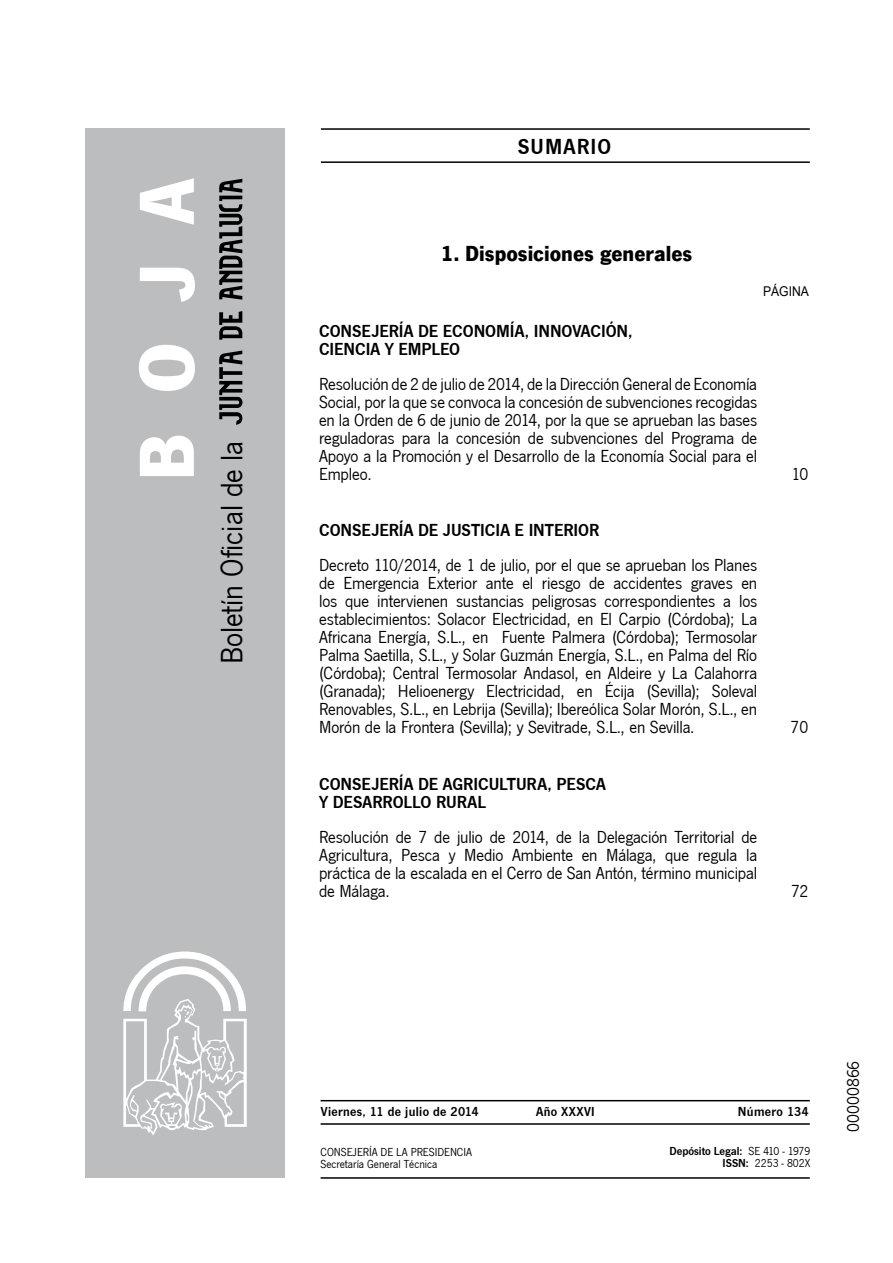
<style>
.page{position:relative;width:893px;height:1263px;background:#fff}
.page>*{position:absolute;margin:0;border:0;box-sizing:border-box;transform-origin:0 0}
.t1{font:700 81px "News Got T";color:#fff}
.t2{font:31.95px "News Got T";color:#000}
.t3{font:700 22.5px "News Got T";color:#000}
.t4{font:600 22.5px "News Got T";letter-spacing:.05em;color:#000}
.t5{font:18px/18px "News Got T";letter-spacing:-.01em;color:#000;text-align:justify}
.t6{font:600 18px "News Got T";color:#000}
.t7{font:600 13.5px "News Got T";letter-spacing:.025em;color:#000}
.t8{font:13.5px "Arial";color:#000;scale:.9 1}
.t9{font:12px/12px "News Got T";color:#000}
.t10{font:600 12px/12px "News Got T";color:#000;text-align:right}
.s1{font-weight:400}
</style>
<div class="page">
<hr style="left:321px;top:128px;width:488px;height:2px;background:#000">
<hr style="left:321px;top:161px;width:488px;height:2px;background:#000">
<div style="left:85px;top:128px;width:200px;height:1050px;background:#bcbdbe"></div>
<svg style="left:219px;top:351px;width:23px;height:74px"></svg>
<svg style="left:219px;top:311px;width:23px;height:29px"></svg>
<svg style="left:219px;top:179px;width:23px;height:121px"></svg>
<svg style="left:123px;top:952px;width:124px;height:183px"></svg>
<hr style="left:320px;top:1100px;width:489px;height:1px;background:#000">
<hr style="left:320px;top:1177px;width:489px;height:2px;background:#000">
<hr style="left:320px;top:1123px;width:489px;height:2px;background:#000">
<h1 class="t1" style="left:119px;top:481px;width:305px;rotate:-90deg">BOJA</h1>
<h2 class="t2" style="left:214px;top:664px;width:225px;rotate:-90deg">Boletín Oficial de la</h2>
<p class="t4" style="left:517px;top:134px;width:95px">SUMARIO</p>
<p class="t3" style="left:440px;top:240px;width:253px">1. Disposiciones generales</p>
<p class="t8" style="left:763px;top:282px;width:53px">PÁGINA</p>
<p class="t6" style="left:319px;top:321px;width:136px">CONSEJERÍA DE ECONOM</p>
<p class="t6" style="left:510px;top:321px;width:39px">ÍA, INNOVACI</p>
<p class="t6" style="left:605px;top:321px;width:28px">ÓN,</p>
<p class="t6" style="left:319px;top:339px;width:35px">CIENCIA</p>
<p class="t6" style="left:385px;top:339px;width:74px">Y EM PLEO</p>
<p class="t5" style="left:319px;top:375px;width:440px">Resolución de 2 de julio de 2014, de la Dirección General de Economía Social, por la que se convoca la concesión de subvenciones recogidas en la Orden de 6 de junio de 2014, por la que se aprueban las bases reguladoras para la concesión de subvenciones del Programa de Apoyo a la Promoción y el Desarrollo de la Economía Social para el Empleo.</p>
<p class="t6" style="left:319px;top:520px;width:170px">CONSEJERÍA DE JUSTICIA</p>
<p class="t6" style="left:514px;top:520px;width:59px">E INTERIOR</p>
<p class="t5" style="left:319px;top:557px;width:439px">Decreto 110/2014, de 1 de julio, por el que se aprueban los Planes de Emergencia Exterior ante el riesgo de accidentes graves en los que intervienen sustancias peligrosas correspondientes a los establecimientos: Solacor Electricidad, en El Carpio (Córdoba); La Africana Energía, S.L., en Fuente Palmera (Córdoba); Termosolar Palma Saetilla, S.L., y Solar Guzmán Energía, S.L., en Palma del Río (Córdoba); Central Termosolar Andasol, en Aldeire y La Calahorra (Granada); Helioenergy Electricidad, en Écija (Sevilla); Soleval Renovables, S.L., en Lebrija (Sevilla); Ibereólica Solar Morón, S.L., en Morón de la Frontera (Sevilla); y Sevitrade, S.L., en Sevilla.</p>
<p class="t6" style="left:319px;top:773px;width:154px">CONSEJERÍA DE AGRICUL</p>
<p class="t6" style="left:507px;top:773px;width:81px">TURA, PESCA</p>
<p class="t6" style="left:319px;top:791px;width:45px">Y DESARROLLO</p>
<p class="t6" style="left:436px;top:791px;width:21px">RURAL</p>
<p class="t5" style="left:319px;top:828px;width:439px">Resolución de 7 de julio de 2014, de la Delegación Territorial de Agricultura, Pesca y Medio Ambiente en Málaga, que regula la práctica de la escalada en el Cerro de San Antón, término municipal de Málaga.</p>
<p class="t5" style="left:791px;top:465px;width:18px">10</p>
<p class="t5" style="left:790px;top:719px;width:19px">70</p>
<p class="t5" style="left:791px;top:882px;width:18px">72</p>
<p class="t7" style="left:321px;top:1104px;width:159px">VIERNES, 11 DE JULIO DE 2014</p>
<p class="t7" style="left:536px;top:1104px;width:60px">AÑO XXXVI</p>
<p class="t7" style="left:737px;top:1104px;width:72px">NÚMERO 134</p>
<p class="t9" style="left:320px;top:1146px;width:153px">CONSEJERÍA DE LA PRESIDENCIA<br>Secretaría General Técnica</p>
<p class="t10" style="left:669px;top:1145px;width:142px">DEPÓSITO LEGAL: <span class="s1">SE 410 - 1979<br></span>ISSN: <span class="s1">2253 - 802X</span></p>
<p class="t5" style="left:844px;top:1132px;width:72px;rotate:-90deg">00000866</p>
</div>
